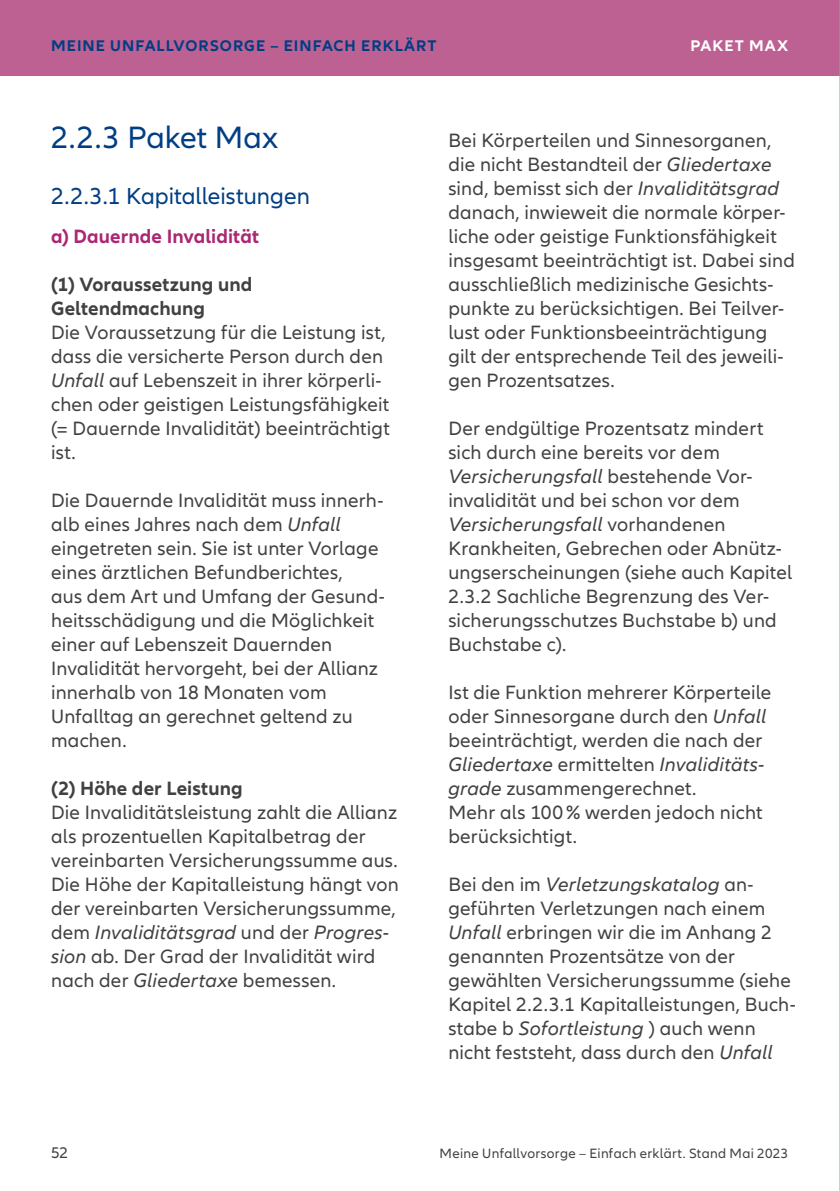
<style>
.page{position:relative;width:840px;height:1191px;background:#fff}
.page>*{position:absolute;margin:0;border:0;box-sizing:border-box;transform-origin:0 0}
.t1{font:32px "Allianz Neo";color:#003e84}
.t2{font:24px "Allianz Neo";color:#003e84}
.t3{font:20px/24px "Allianz Neo";letter-spacing:.01em;color:#414140}
.t4{font:700 20px/24px "Allianz Neo";letter-spacing:.005em;color:#414140}
.t5{font:700 20px "Allianz Neo";letter-spacing:.005em;color:#ab2673}
.t6{font:700 16px "Allianz Neo";letter-spacing:.065em;color:#003e84}
.t7{font:700 16px "Allianz Neo";letter-spacing:.065em;color:#fff}
.t8{font:16px "Allianz Neo";color:#414140}
.t9{font:14px "Allianz Neo";letter-spacing:.02em;color:#414140}
.s1{font-style:italic}
</style>
<div class="page">
<div style="left:0;top:0;width:839px;height:75px;background:#bd6192"></div>
<hr style="left:839px;top:0;width:1px;height:1191px;background:#9c9d9d">
<p class="t6" style="left:51px;top:36px;width:387px">MEINE UNFALLVORSORGE – EINFACH ERKLÄRT</p>
<p class="t7" style="left:690px;top:36px;width:99px">PAKET MAX</p>
<h1 class="t1" style="left:51px;top:119px;width:228px">2.2.3 Paket Max</h1>
<p class="t2" style="left:51px;top:182px;width:260px">2.2.3.1 Kapitalleistungen</p>
<p class="t5" style="left:51px;top:225px;width:209px">a) Dauernde Invalidität</p>
<p class="t4" style="left:51px;top:273px;width:203px">(1) Voraussetzung und<br>Geltendmachung</p>
<p class="t3" style="left:51px;top:321px;width:340px">Die Voraussetzung für die Leistung ist, dass die versicherte Person durch den <span class="s1">Unfall</span> auf Lebenszeit in ihrer körperli&shy;chen oder geistigen Leistungsfähigkeit (= Dauernde Invalidität) beeinträchtigt ist.</p>
<p class="t3" style="left:51px;top:489px;width:335px">Die Dauernde Invalidität muss innerh&shy;alb eines Jahres nach dem <span class="s1">Unfall </span>eingetreten sein. Sie ist unter Vorlage eines ärztlichen Befundberichtes,<br>aus dem Art und Umfang der Gesund&shy;heitsschädigung und die Möglichkeit einer auf Lebenszeit Dauernden<br>Invalidität hervorgeht, bei der Allianz innerhalb von 18 Monaten vom<br>Unfalltag an gerechnet geltend zu machen.</p>
<p class="t4" style="left:51px;top:777px;width:193px">(2) Höhe der Leistung</p>
<p class="t3" style="left:51px;top:801px;width:349px">Die Invaliditätsleistung zahlt die Allianz als prozentuellen Kapitalbetrag der vereinbarten Versicherungssumme aus.<br>Die Höhe der Kapitalleistung hängt von der vereinbarten Versicherungssumme, dem <span class="s1">Invaliditätsgrad</span> und der <span class="s1">Progres&shy;sion</span> ab. Der Grad der Invalidität wird nach der <span class="s1">Gliedertaxe</span> bemessen.</p>
<p class="t3" style="left:448px;top:129px;width:348px">Bei Körperteilen und Sinnesorganen, die nicht Bestandteil der <span class="s1">Gliedertaxe </span>sind, bemisst sich der <span class="s1">Invaliditätsgrad </span>danach, inwieweit die normale körper&shy;liche oder geistige Funktionsfähigkeit insgesamt beeinträchtigt ist. Dabei sind ausschließlich medizinische Gesichts&shy;punkte zu berücksichtigen. Bei Teilver&shy;lust oder Funktionsbeeinträchtigung gilt der entsprechende Teil des jeweili&shy;gen Prozentsatzes.</p>
<p class="t3" style="left:448px;top:417px;width:345px">Der endgültige Prozentsatz mindert sich durch eine bereits vor dem <span class="s1">Versicherungsfall</span> bestehende Vor&shy;invalidität und bei schon vor dem <span class="s1">Versicherungsfall</span> vorhandenen Krankheiten, Gebrechen oder Abnütz&shy;ungserscheinungen (siehe auch Kapitel 2.3.2 Sachliche Begrenzung des Ver&shy;sicherungsschutzes Buchstabe b) und Buchstabe c).</p>
<p class="t3" style="left:448px;top:681px;width:324px">Ist die Funktion mehrerer Körperteile oder Sinnesorgane durch den <span class="s1">Unfall </span>beeinträchtigt, werden die nach der<br><span class="s1">Gliedertaxe</span> ermittelten <span class="s1">Invaliditäts&shy;grade</span> zusammengerechnet.<br>Mehr als 100 % werden jedoch nicht berücksichtigt.</p>
<p class="t3" style="left:448px;top:873px;width:349px">Bei den im <span class="s1">Verletzungskatalog</span> an&shy;geführten Verletzungen nach einem <span class="s1">Unfall</span> erbringen wir die im Anhang 2 genannten Prozentsätze von der gewählten Versicherungssumme (siehe Kapitel 2.2.3.1 Kapitalleistungen, Buch&shy;stabe b <span class="s1">Sofortleistung</span> ) auch wenn nicht feststeht, dass durch den <span class="s1">Unfall</span></p>
<p class="t8" style="left:51px;top:1143px;width:19px">52</p>
<p class="t9" style="left:439px;top:1145px;width:350px">Meine Unfallvorsorge – Einfach erklärt. Stand Mai 2023</p>
</div>
